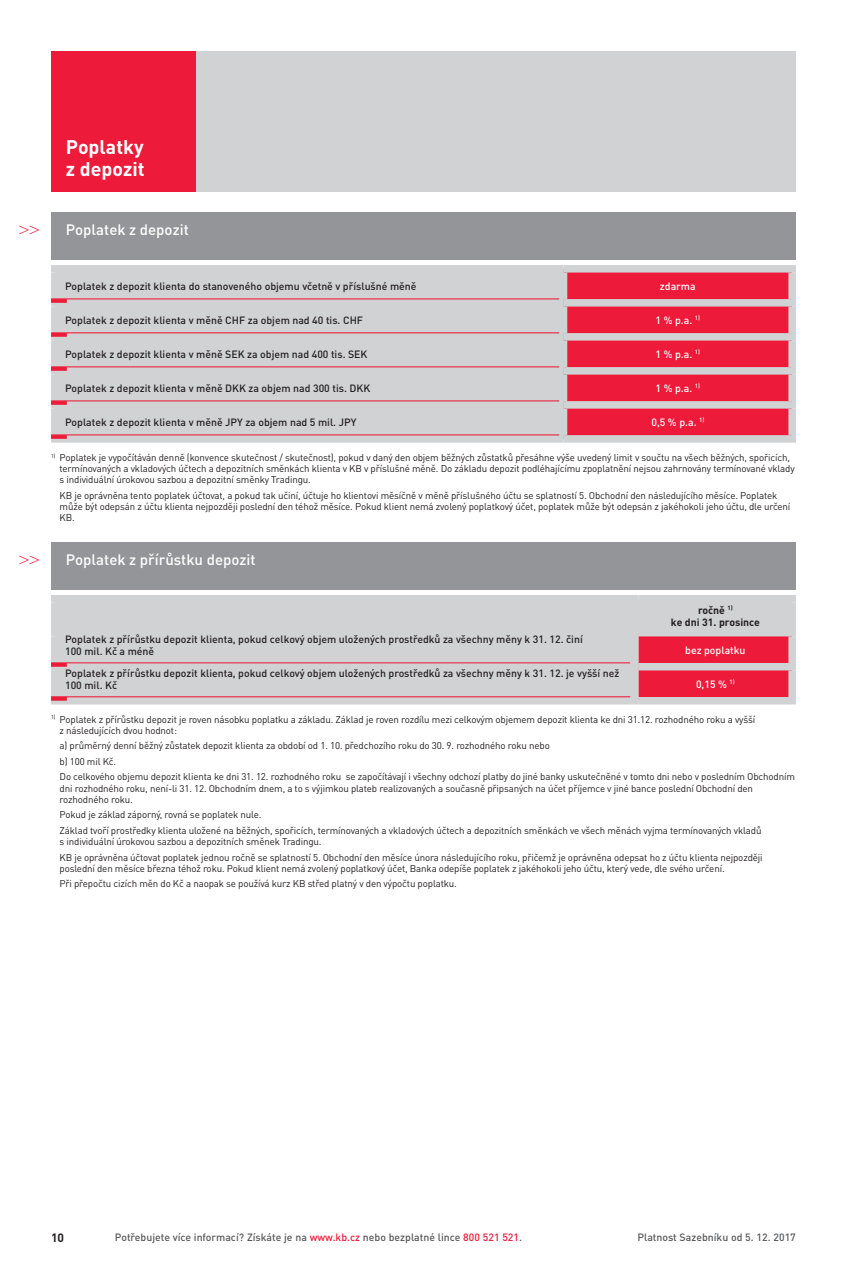
<style>
.page{position:relative;width:847px;height:1263px;background:#fff}
.page>*{position:absolute;margin:0;border:0;box-sizing:border-box;transform-origin:0 0}
.t1{font:700 19.5px/22.5px "DIN Pro";color:#fff}
.t2{font:18px "Times New Roman";color:#ed1a3a}
.t3{font:500 15px "DIN Pro";color:#fff}
.t4{font:700 12px "DIN Pro";color:#231f20}
.t5{font:500 10.5px/12px "DIN Pro";color:#231f20}
.t6{font:500 10.5px "DIN Pro";color:#57585a}
.t7{font:500 10.5px "DIN Pro";color:#fff}
.t8{font:700 10.5px/12px "DIN Pro";color:#231f20;text-align:center}
.t9{font:9.75px/11.2px "DIN Pro";letter-spacing:-.015em;color:#231f20}
.s1{color:#ed1a3a}
</style>
<div class="page">
<div style="left:51px;top:51px;width:744px;height:140px;background:#d1d2d4"></div>
<div style="left:51px;top:213px;width:744px;height:47px;background:#939598"></div>
<div style="left:59px;top:273px;width:500px;height:161px;background:#d1d2d4"></div>
<div style="left:567px;top:273px;width:221px;height:162px;background:#ed1a3a"></div>
<div style="left:51px;top:265px;width:512px;height:8px;background:#d1d2d4"></div>
<div style="left:51px;top:273px;width:8px;height:26px;background:#d1d2d4"></div>
<div style="left:563px;top:265px;width:232px;height:8px;background:#d1d2d4"></div>
<div style="left:51px;top:299px;width:512px;height:8px;background:#d1d2d4"></div>
<div style="left:51px;top:307px;width:8px;height:26px;background:#d1d2d4"></div>
<div style="left:563px;top:299px;width:232px;height:8px;background:#d1d2d4"></div>
<div style="left:51px;top:333px;width:512px;height:8px;background:#d1d2d4"></div>
<div style="left:51px;top:341px;width:8px;height:26px;background:#d1d2d4"></div>
<div style="left:563px;top:333px;width:232px;height:8px;background:#d1d2d4"></div>
<div style="left:51px;top:367px;width:512px;height:8px;background:#d1d2d4"></div>
<div style="left:51px;top:375px;width:8px;height:26px;background:#d1d2d4"></div>
<div style="left:563px;top:367px;width:232px;height:8px;background:#d1d2d4"></div>
<div style="left:51px;top:401px;width:512px;height:8px;background:#d1d2d4"></div>
<div style="left:51px;top:409px;width:8px;height:26px;background:#d1d2d4"></div>
<div style="left:563px;top:401px;width:232px;height:8px;background:#d1d2d4"></div>
<div style="left:51px;top:435px;width:512px;height:8px;background:#d1d2d4"></div>
<div style="left:563px;top:435px;width:232px;height:8px;background:#d1d2d4"></div>
<div style="left:559px;top:273px;width:8px;height:26px;background:#d1d2d4"></div>
<div style="left:788px;top:273px;width:7px;height:26px;background:#d1d2d4"></div>
<div style="left:559px;top:307px;width:8px;height:26px;background:#d1d2d4"></div>
<div style="left:788px;top:307px;width:7px;height:26px;background:#d1d2d4"></div>
<div style="left:559px;top:341px;width:8px;height:26px;background:#d1d2d4"></div>
<div style="left:788px;top:341px;width:7px;height:26px;background:#d1d2d4"></div>
<div style="left:559px;top:375px;width:8px;height:26px;background:#d1d2d4"></div>
<div style="left:788px;top:375px;width:7px;height:26px;background:#d1d2d4"></div>
<div style="left:559px;top:409px;width:8px;height:26px;background:#d1d2d4"></div>
<div style="left:788px;top:409px;width:7px;height:26px;background:#d1d2d4"></div>
<hr style="left:51px;top:298px;width:508px;height:1px;background:#ed1a3a">
<svg style="left:51px;top:299px;width:16px;height:4px"></svg>
<hr style="left:51px;top:332px;width:508px;height:1px;background:#ed1a3a">
<svg style="left:51px;top:333px;width:16px;height:4px"></svg>
<hr style="left:51px;top:366px;width:508px;height:1px;background:#ed1a3a">
<svg style="left:51px;top:367px;width:16px;height:4px"></svg>
<hr style="left:51px;top:400px;width:508px;height:1px;background:#ed1a3a">
<svg style="left:51px;top:401px;width:16px;height:4px"></svg>
<hr style="left:51px;top:434px;width:508px;height:1px;background:#ed1a3a">
<svg style="left:51px;top:435px;width:16px;height:4px"></svg>
<div style="left:51px;top:51px;width:145px;height:140px;background:#ed1a3a"></div>
<div style="left:51px;top:542px;width:744px;height:48px;background:#939598"></div>
<div style="left:59px;top:602px;width:729px;height:95px;background:#d1d2d4"></div>
<div style="left:638px;top:636px;width:150px;height:61px;background:#ed1a3a"></div>
<div style="left:51px;top:595px;width:587px;height:7px;background:#d1d2d4"></div>
<div style="left:51px;top:602px;width:8px;height:27px;background:#d1d2d4"></div>
<div style="left:638px;top:595px;width:157px;height:7px;background:#d1d2d4"></div>
<div style="left:51px;top:629px;width:587px;height:7px;background:#d1d2d4"></div>
<div style="left:51px;top:636px;width:8px;height:27px;background:#d1d2d4"></div>
<div style="left:638px;top:629px;width:157px;height:7px;background:#d1d2d4"></div>
<div style="left:51px;top:663px;width:587px;height:7px;background:#d1d2d4"></div>
<div style="left:51px;top:670px;width:8px;height:27px;background:#d1d2d4"></div>
<div style="left:638px;top:663px;width:157px;height:7px;background:#d1d2d4"></div>
<div style="left:51px;top:697px;width:587px;height:7px;background:#d1d2d4"></div>
<div style="left:638px;top:697px;width:157px;height:7px;background:#d1d2d4"></div>
<div style="left:788px;top:602px;width:7px;height:27px;background:#d1d2d4"></div>
<div style="left:788px;top:636px;width:7px;height:27px;background:#d1d2d4"></div>
<div style="left:788px;top:670px;width:7px;height:27px;background:#d1d2d4"></div>
<hr style="left:51px;top:662px;width:579px;height:1px;background:#ed1a3a">
<svg style="left:51px;top:663px;width:16px;height:4px"></svg>
<hr style="left:51px;top:696px;width:579px;height:1px;background:#ed1a3a">
<svg style="left:51px;top:697px;width:16px;height:4px"></svg>
<h1 class="t1" style="left:66px;top:135px;width:80px">Poplatky z depozit</h1>
<h2 class="t2" style="left:19px;top:218px;width:22px">&gt;&gt;</h2>
<h3 class="t3" style="left:66px;top:219px;width:124px">Poplatek z depozit</h3>
<p class="t5" style="left:65px;top:280px;width:353px">Poplatek z depozit klienta do stanoveného objemu včetně v příslušné měně</p>
<p class="t7" style="left:659px;top:279px;width:37px">zdarma</p>
<p class="t5" style="left:65px;top:314px;width:299px">Poplatek z depozit klienta v měně CHF za objem nad 40 tis. CHF</p>
<p class="t7" style="left:655px;top:313px;width:46px">1 % p.a. <sup>1)</sup></p>
<p class="t5" style="left:65px;top:348px;width:304px">Poplatek z depozit klienta v měně SEK za objem nad 400 tis. SEK</p>
<p class="t7" style="left:655px;top:347px;width:46px">1 % p.a. <sup>1)</sup></p>
<p class="t5" style="left:65px;top:382px;width:306px">Poplatek z depozit klienta v měně DKK za objem nad 300 tis. DKK</p>
<p class="t7" style="left:655px;top:381px;width:46px">1 % p.a. <sup>1)</sup></p>
<p class="t5" style="left:65px;top:416px;width:293px">Poplatek z depozit klienta v měně JPY za objem nad 5 mil. JPY</p>
<p class="t7" style="left:651px;top:415px;width:54px">0,5 % p.a. <sup>1)</sup></p>
<p class="t9" style="left:60px;top:451px;width:736px;text-indent:-9px"><sup>1)</sup> Poplatek je vypočítáván denně (konvence skutečnost / skutečnost), pokud v daný den objem běžných zůstatků přesáhne výše uvedený limit v součtu na všech běžných, spořicích, termínovaných a vkladových účtech a depozitních směnkách klienta v KB v příslušné měně. Do základu depozit podléhajícímu zpoplatnění nejsou zahrnovány termínované vklady s individuální úrokovou sazbou a depozitní směnky Tradingu.</p>
<p class="t9" style="left:60px;top:489px;width:732px">KB je oprávněna tento poplatek účtovat, a pokud tak učiní, účtuje ho klientovi měsíčně v měně příslušného účtu se splatností 5. Obchodní den následujícího měsíce. Poplatek může být odepsán z účtu klienta nejpozději poslední den téhož měsíce. Pokud klient nemá zvolený poplatkový účet, poplatek může být odepsán z jakéhokoli jeho účtu, dle určení<br>KB.</p>
<h2 class="t2" style="left:19px;top:547px;width:22px">&gt;&gt;</h2>
<h3 class="t3" style="left:66px;top:549px;width:191px">Poplatek z přírůstku depozit</h3>
<p class="t8" style="left:670px;top:603px;width:90px">ročně <sup>1)<br></sup>ke dni 31. prosince</p>
<p class="t5" style="left:65px;top:633px;width:519px">Poplatek z přírůstku depozit klienta, pokud celkový objem uložených prostředků za všechny měny k 31. 12. činí<br>100 mil. Kč a méně</p>
<p class="t7" style="left:685px;top:643px;width:62px">bez poplatku</p>
<p class="t5" style="left:65px;top:667px;width:555px">Poplatek z přírůstku depozit klienta, pokud celkový objem uložených prostředků za všechny měny k 31. 12. je vyšší než<br>100 mil. Kč</p>
<p class="t7" style="left:695px;top:677px;width:40px">0,15 % <sup>1)</sup></p>
<p class="t9" style="left:60px;top:713px;width:696px;text-indent:-9px"><sup>1)</sup> Poplatek z přírůstku depozit je roven násobku poplatku a základu. Základ je roven rozdílu mezi celkovým objemem depozit klienta ke dni 31.12. rozhodného roku a vyšší z následujících dvou hodnot:</p>
<p class="t9" style="left:60px;top:738px;width:736px;line-height:15.5px">a) průměrný denní běžný zůstatek depozit klienta za období od 1. 10. předchozího roku do 30. 9. rozhodného roku nebo<br>b) 100 mil Kč.<br>Do celkového objemu depozit klienta ke dni 31. 12. rozhodného roku se započítávají i všechny odchozí platby do jiné banky uskutečněné v tomto dni nebo v posledním Obchodním</p>
<p class="t9" style="left:60px;top:782px;width:694px">dni rozhodného roku, není-li 31. 12. Obchodním dnem, a to s výjimkou plateb realizovaných a současně připsaných na účet příjemce v jiné bance poslední Obchodní den rozhodného roku.</p>
<p class="t9" style="left:60px;top:807px;width:703px;line-height:15.5px">Pokud je základ záporný, rovná se poplatek nule.<br>Základ tvoří prostředky klienta uložené na běžných, spořicích, termínovaných a vkladových účtech a depozitních směnkách ve všech měnách vyjma termínovaných vkladů</p>
<p class="t9" style="left:60px;top:833px;width:704px;line-height:15.5px">s individuální úrokovou sazbou a depozitních směnek Tradingu.<br>KB je oprávněna účtovat poplatek jednou ročně se splatností 5. Obchodní den měsíce února následujícího roku, přičemž je oprávněna odepsat ho z účtu klienta nejpozději</p>
<p class="t9" style="left:60px;top:860px;width:666px;line-height:15.5px">poslední den měsíce března téhož roku. Pokud klient nemá zvolený poplatkový účet, Banka odepíše poplatek z jakéhokoli jeho účtu, který vede, dle svého určení.<br>Při přepočtu cizích měn do Kč a naopak se používá kurz KB střed platný v den výpočtu poplatku.</p>
<p class="t4" style="left:51px;top:1229px;width:15px">10</p>
<p class="t6" style="left:115px;top:1230px;width:408px">Potřebujete více informací? Získáte je na <span class="s1">www.kb.cz</span> nebo bezplatné lince <span class="s1">800 521 521</span>.</p>
<p class="t6" style="left:637px;top:1230px;width:160px">Platnost Sazebníku od 5. 12. 2017</p>
</div>
